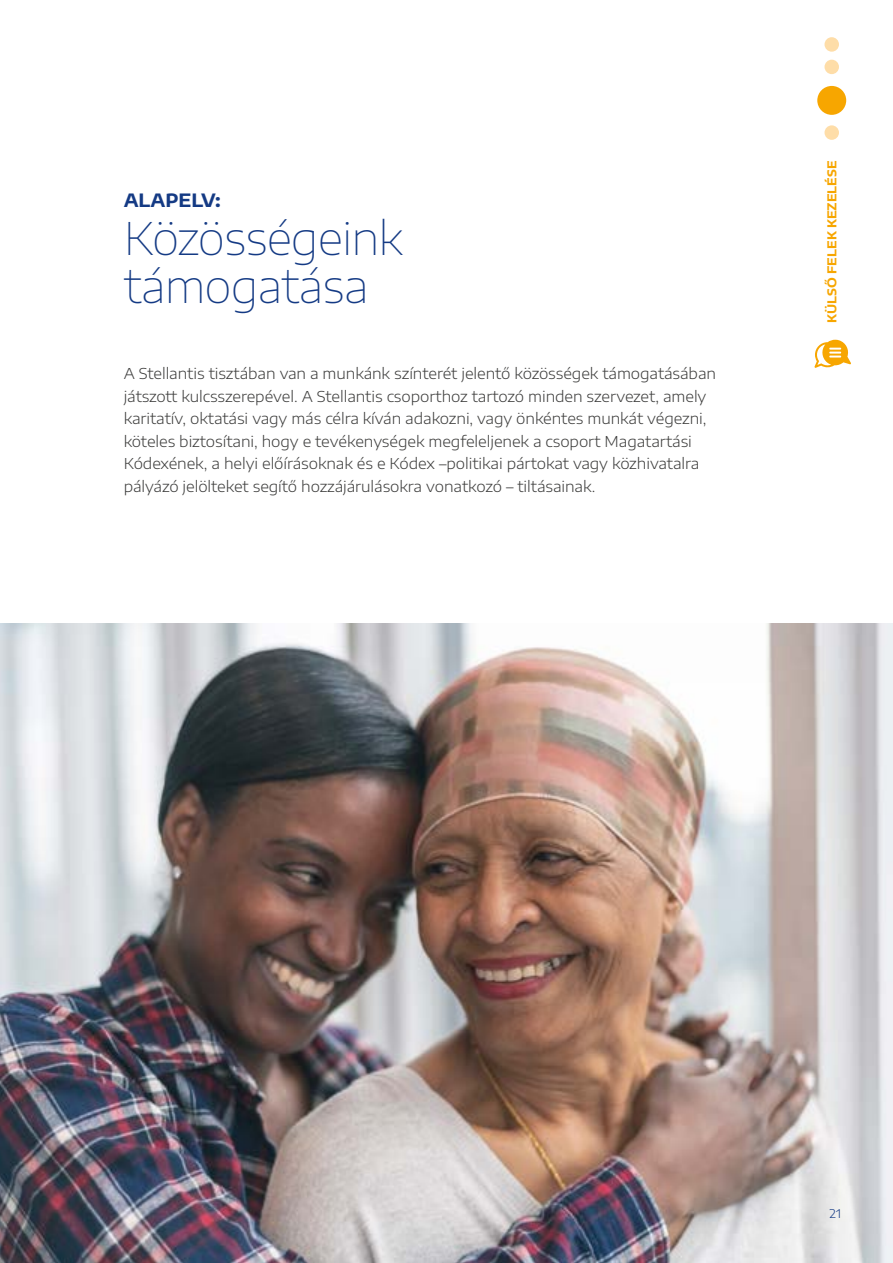
<style>
.page{position:relative;width:893px;height:1263px;background:#fff}
.page>*{position:absolute;margin:0;border:0;box-sizing:border-box;transform-origin:0 0}
.t1{font:100 45px/48px "Encode Sans Expanded";letter-spacing:-.02em;color:#143a84}
.t2{font:700 18px "Encode Sans Expanded";color:#143a84}
.t3{font:300 15px/22.5px "Encode Sans Expanded";letter-spacing:-.005em;color:#3c3c3b}
.t4{font:700 12px "Encode Sans Expanded";color:#f7a600}
.t5{font:300 12px "Encode Sans Expanded";color:#143a84}
</style>
<div class="page">
<img style="left:0;top:624px;width:893px;height:639px">
<div style="left:824px;top:37px;width:15px;height:15px;background:#fedda8;border-radius:50%"></div>
<div style="left:824px;top:60px;width:15px;height:14px;background:#fedda8;border-radius:50%"></div>
<div style="left:824px;top:125px;width:15px;height:15px;background:#fedda8;border-radius:50%"></div>
<div style="left:817px;top:86px;width:29px;height:29px;background:#f7a600;border-radius:50%"></div>
<svg style="left:814px;top:340px;width:37px;height:28px"></svg>
<p class="t2" style="left:124px;top:186px;width:99px">ALAPELV:</p>
<h1 class="t1" style="left:124px;top:212px;width:281px">Közösségeink támogatása</h1>
<p class="t3" style="left:124px;top:362px;width:594px">A Stellantis tisztában van a munkánk színterét jelentő közösségek támogatásában játszott kulcsszerepével. A Stellantis csoporthoz tartozó minden szervezet, amely karitatív, oktatási vagy más célra kíván adakozni, vagy önkéntes munkát végezni, köteles biztosítani, hogy e tevékenységek megfeleljenek a csoport Magatartási Kódexének, a helyi előírásoknak és e Kódex –politikai pártokat vagy közhivatalra pályázó jelölteket segítő hozzájárulásokra vonatkozó – tiltásainak.</p>
<p class="t4" style="left:823px;top:323px;width:163px;rotate:-90deg">KÜLSŐ FELEK KEZELÉSE</p>
<p class="t5" style="left:829px;top:1205px;width:13px">21</p>
</div>
